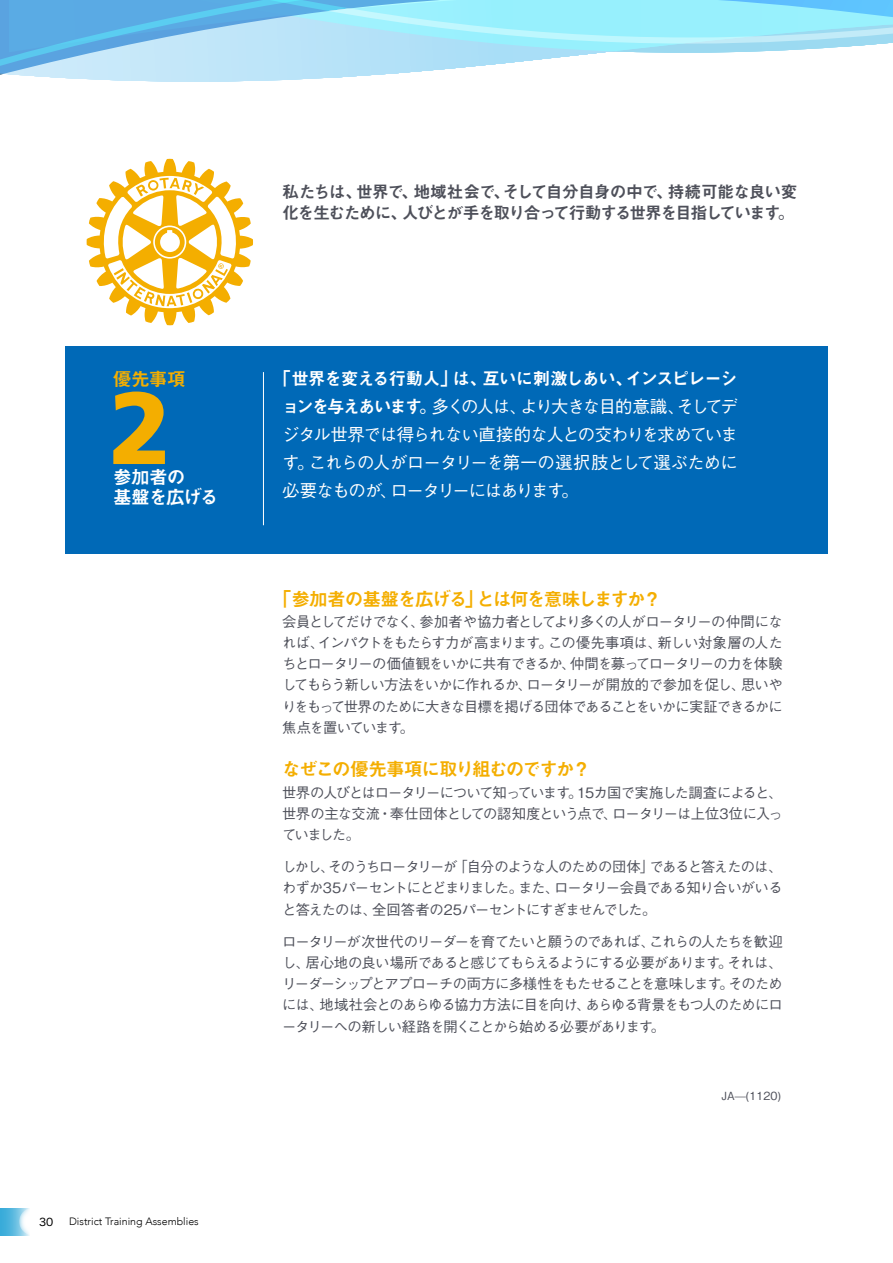
<style>
.page{position:relative;width:893px;height:1263px;background:#fff}
.page>*{position:absolute;margin:0;border:0;box-sizing:border-box;transform-origin:0 0}
.t1{font:900 102.15px "Frutiger LT Std";color:#f4ae00}
.t2{font:18.6px "Midashi Go Pr 6 N MB31";letter-spacing:-.075em;color:#f4ae00}
.t3{font:18.6px/20px "Midashi Go Pr 6 N MB31";letter-spacing:-.06em;color:#fff}
.t4{font:500 17.4px/28px "Gothic BBB Pr 6 N";letter-spacing:-.07em;color:#fff;text-align:justify}
.t5{font:17.4px "Midashi Go Pr 6 N MB31";letter-spacing:-.055em;color:#fff}
.t6{font:16.8px/21.1px "Midashi Go Pr 6 N MB31";letter-spacing:-.08em;color:#4e505a}
.t7{font:500 14.25px/21.1px "Gothic BBB Pr 6 N";letter-spacing:-.07em;color:#4e505a;text-align:justify}
.t8{font:500 11.25px "Gothic BBB Pr 6 N";color:#4e505a}
.t9{font:300 10.65px "Avenir";color:#000}
.t10{font:10.65px "Hiragino Sans W4";color:#000}
.s1{font-family:"Midashi Go Pr 6 N MB31";font-weight:400}
</style>
<div class="page">
<svg style="left:0;top:1208px;width:29px;height:27px"></svg>
<svg style="left:19px;top:1208px;width:28px;height:27px"></svg>
<svg style="left:65px;top:78px;width:259px;height:4px"></svg>
<svg style="left:34px;top:76px;width:323px;height:2px"></svg>
<svg style="left:0;top:0;width:877px;height:76px"></svg>
<svg style="left:124px;top:0;width:769px;height:44px;background:#94e0f7"></svg>
<div style="left:65px;top:346px;width:762px;height:208px;background:#0069b7"></div>
<hr style="left:263px;top:372px;width:1px;height:153px;background:#fff">
<svg style="left:87px;top:159px;width:166px;height:166px"></svg>
<h2 class="t2" style="left:113px;top:364px;width:74px">優先事項</h2>
<h1 class="t1" style="left:109px;top:367px;width:64px">2</h1>
<h2 class="t3" style="left:113px;top:466px;width:107px">参加者の<br>基盤を広げる</h2>
<p class="t10" style="left:39px;top:1212px;width:16px">30</p>
<p class="t9" style="left:69px;top:1215px;width:131px">District Training Assemblies</p>
<p class="t6" style="left:282px;top:180px;width:517px">私たちは、世界で、地域社会で、そして自分自身の中で、持続可能な良い変化を生むために、人びとが手を取り合って行動する世界を目指しています。</p>
<p class="t5" style="left:282px;top:364px;width:457px">｢世界を変える行動人」は、互いに刺激しあい、インスピレーシ</p>
<p class="t4" style="left:282px;top:391px;width:457px"><span class="s1">ョンを与えあいます。</span>多くの人は、より大きな目的意識、そしてデジタル世界では得られない直接的な人との交わりを求めています。これらの人がロータリーを第一の選択肢として選ぶために必要なものが、ロータリーにはあります。</p>
<h2 class="t2" style="left:282px;top:584px;width:381px">｢参加者の基盤を広げる」とは何を意味しますか？</h2>
<p class="t7" style="left:282px;top:610px;width:502px">会員としてだけでなく、参加者や協力者としてより多くの人がロータリーの仲間になれば、インパクトをもたらす力が高まります。この優先事項は、新しい対象層の人たちとロータリーの価値観をいかに共有できるか、仲間を募ってロータリーの力を体験してもらう新しい方法をいかに作れるか、ロータリーが開放的で参加を促し、思いやりをもって世界のために大きな目標を掲げる団体であることをいかに実証できるかに焦点を置いています。</p>
<h2 class="t2" style="left:282px;top:754px;width:310px">なぜこの優先事項に取り組むのですか？</h2>
<p class="t7" style="left:282px;top:781px;width:502px">世界の人びとはロータリーについて知っています。15カ国で実施した調査によると、世界の主な交流・奉仕団体としての認知度という点で、ロータリーは上位3位に入っていました。</p>
<p class="t7" style="left:282px;top:855px;width:502px">しかし、そのうちロータリーが「自分のような人のための団体」であると答えたのは、わずか35パーセントにとどまりました。また、ロータリー会員である知り合いがいると答えたのは、全回答者の25パーセントにすぎませんでした。</p>
<p class="t7" style="left:282px;top:930px;width:502px">ロータリーが次世代のリーダーを育てたいと願うのであれば、これらの人たちを歓迎し、居心地の良い場所であると感じてもらえるようにする必要があります。それは、リーダーシップとアプローチの両方に多様性をもたせることを意味します。そのためには、地域社会とのあらゆる協力方法に目を向け、あらゆる背景をもつ人のためにロータリーへの新しい経路を開くことから始める必要があります。</p>
<p class="t8" style="left:721px;top:1086px;width:61px">JA—(1120)</p>
</div>
